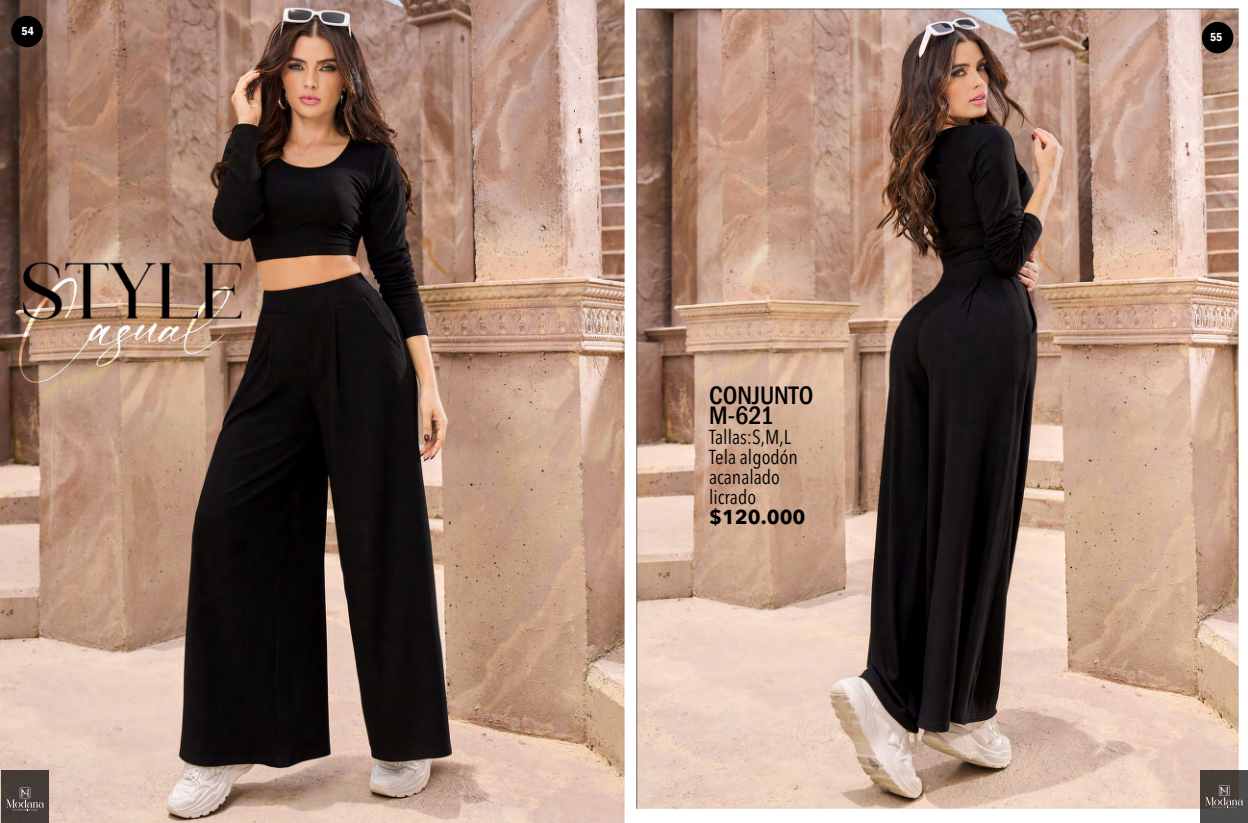
<style>
.page{position:relative;width:1248px;height:823px;background:#fff}
.page>*{position:absolute;margin:0;border:0;box-sizing:border-box;transform-origin:0 0}
.t1{font:500 condensed 26px/20px "Franklin Gothic";color:#000}
.t2{font:condensed 20px/20px "Avenir Next LT Pro";color:#000}
.t3{font:700 20px "Avenir Next LT Pro";color:#000}
.t4{font:600 condensed 12px "Franklin Gothic";color:#fff}
</style>
<div class="page">
<img style="left:0;top:0;width:1239px;height:822px">
<div style="left:11px;top:16px;width:32px;height:31px;background:#000;border-radius:50%"></div>
<div style="left:1201px;top:22px;width:32px;height:31px;background:#000;border-radius:50%"></div>
<div style="left:1px;top:770px;width:48px;height:52px;background:#443c38"></div>
<svg style="left:1200px;top:770px;width:47px;height:52px;fill:#4d4d4d"></svg>
<svg style="left:6px;top:787px;width:38px;height:23px"></svg>
<svg style="left:1205px;top:784px;width:37px;height:23px"></svg>
<p class="t4" style="left:22px;top:23px;width:14px">54</p>
<h1 class="t1" style="left:709px;top:385px;width:106px">CONJUNTO<br>M-621</h1>
<p class="t2" style="left:709px;top:426px;width:90px">Tallas:S,M,L<br>Tela algodón acanalado licrado</p>
<p class="t3" style="left:709px;top:504px;width:98px">$120.000</p>
<p class="t4" style="left:1209px;top:29px;width:14px">55</p>
</div>
